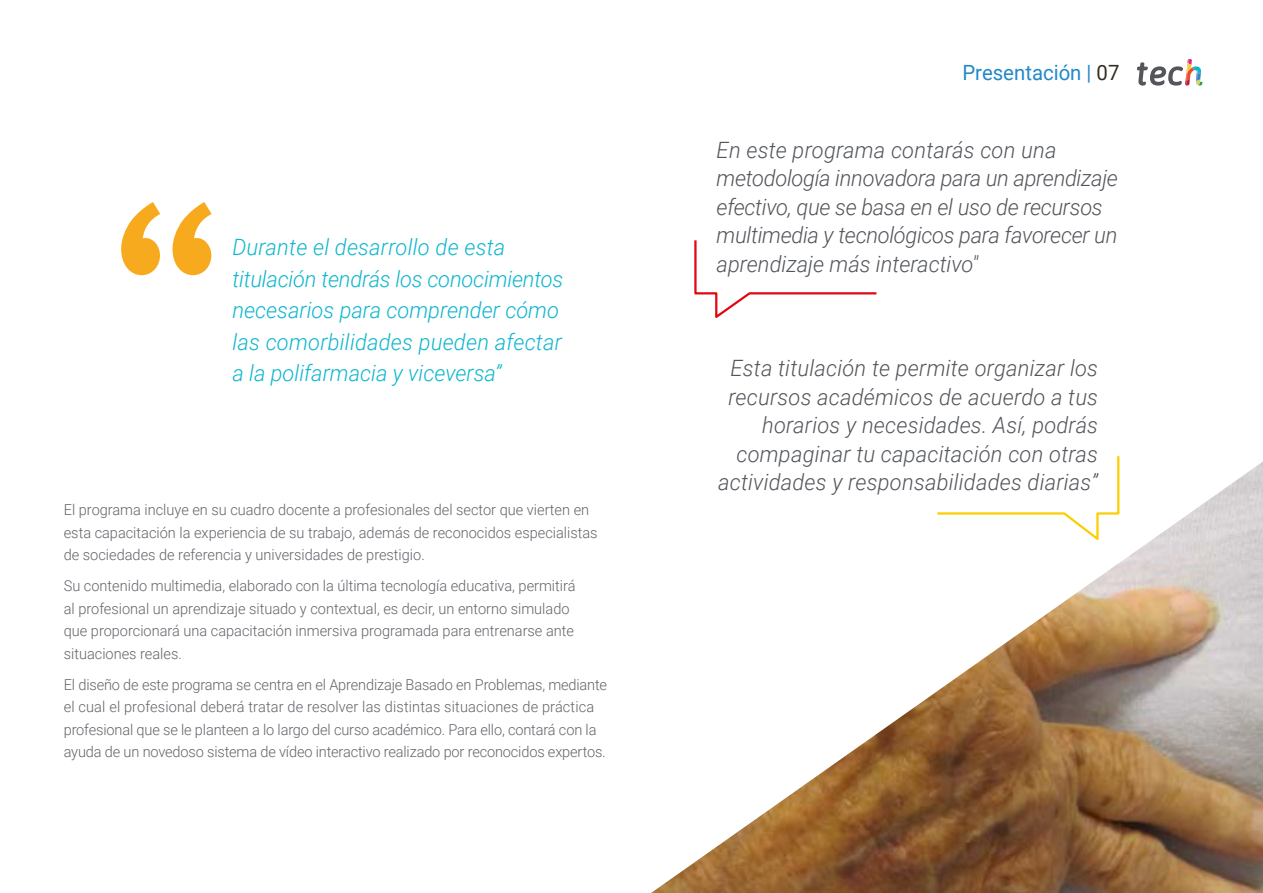
<style>
.page{position:relative;width:1263px;height:893px;background:#fff}
.page>*{position:absolute;margin:0;border:0;box-sizing:border-box;transform-origin:0 0}
.t1{font:italic 300 22.5px/28.5px "Roboto";letter-spacing:.01em;color:#52555b;text-align:right}
.t2{font:italic 300 22.5px/28.5px "Roboto";letter-spacing:-.015em;color:#52555b}
.t3{font:italic 300 22.5px/31.5px "Roboto";color:#0fb6cf}
.t4{font:21px "Roboto";color:#2488c9}
.t5{font:300 15px/22.5px "Roboto";color:#61646a}
.s1{color:#312e20}
</style>
<div class="page">
<svg style="left:121px;top:202px;width:91px;height:73px"></svg>
<img style="left:651px;top:462px;width:612px;height:431px">
<svg style="left:1137px;top:59px;width:65px;height:27px"></svg>
<svg style="left:935px;top:456px;width:185px;height:87px"></svg>
<svg style="left:694px;top:240px;width:183px;height:78px"></svg>
<h1 class="t3" style="left:232px;top:231px;width:332px">Durante el desarrollo de esta titulación tendrás los conocimientos necesarios para comprender cómo las comorbilidades pueden afectar a la polifarmacia y viceversa”</h1>
<p class="t5" style="left:64px;top:498px;width:535px">El programa incluye en su cuadro docente a profesionales del sector que vierten en esta capacitación la experiencia de su trabajo, además de reconocidos especialistas de sociedades de referencia y universidades de prestigio.</p>
<p class="t5" style="left:64px;top:574px;width:513px">Su contenido multimedia, elaborado con la última tecnología educativa, permitirá al profesional un aprendizaje situado y contextual, es decir, un entorno simulado que proporcionará una capacitación inmersiva programada para entrenarse ante situaciones reales.</p>
<p class="t5" style="left:64px;top:672px;width:545px">El diseño de este programa se centra en el Aprendizaje Basado en Problemas, mediante el cual el profesional deberá tratar de resolver las distintas situaciones de práctica profesional que se le planteen a lo largo del curso académico. Para ello, contará con la ayuda de un novedoso sistema de vídeo interactivo realizado por reconocidos expertos.</p>
<h2 class="t4" style="left:962px;top:57px;width:159px">Presentación | <span class="s1">07</span></h2>
<h1 class="t2" style="left:717px;top:135px;width:403px">En este programa contarás con una metodología innovadora para un aprendizaje efectivo, que se basa en el uso de recursos multimedia y tecnológicos para favorecer un aprendizaje más interactivo"</h1>
<h1 class="t1" style="left:718px;top:353px;width:381px">Esta titulación te permite organizar los recursos académicos de acuerdo a tus horarios y necesidades. Así, podrás compaginar tu capacitación con otras actividades y responsabilidades diarias”</h1>
</div>
